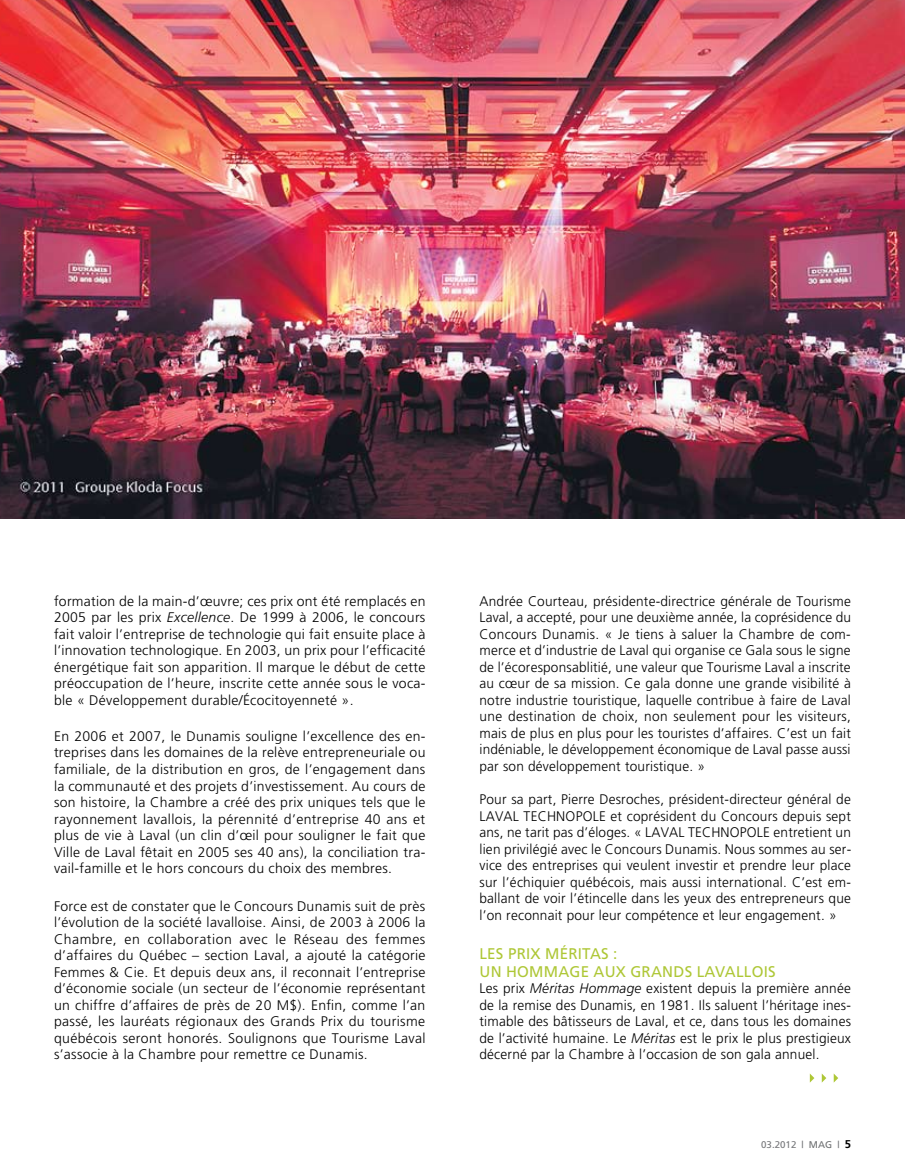
<style>
.page{position:relative;width:905px;height:1175px;background:#fff}
.page>*{position:absolute;margin:0;border:0;box-sizing:border-box;transform-origin:0 0}
.t1{font:15.45px/18px "Frutiger";letter-spacing:.015em;color:#aec736}
.t2{font:300 13.95px/16.5px "Frutiger";letter-spacing:.02em;color:#000;text-align:justify}
.t3{font:9.75px "Frutiger";color:#77787b}
.s1{font-style:italic}
.s2{color:#6d6f71}
.s3{font-weight:700;font-size:11.25px;color:#000}
</style>
<div class="page">
<svg style="left:809px;top:1073px;width:5px;height:9px"></svg>
<svg style="left:821px;top:1073px;width:5px;height:9px"></svg>
<svg style="left:833px;top:1073px;width:5px;height:9px"></svg>
<img style="left:0;top:0;width:904px;height:518px">
<p class="t2" style="left:54px;top:593px;width:373px">formation de la main-d’œuvre; ces prix ont été remplacés en 2005 par les prix <span class="s1">Excellence</span>. De 1999 à 2006, le concours fait valoir l’entreprise de technologie qui fait ensuite place à l’innovation technologique. En 2003, un prix pour l’efficacité énergétique fait son apparition. Il marque le début de cette préoccupation de l’heure, inscrite cette année sous le voca&shy;ble « Développement durable/Écocitoyenneté ».</p>
<p class="t2" style="left:54px;top:728px;width:373px">En 2006 et 2007, le Dunamis souligne l’excellence des en&shy;treprises dans les domaines de la relève entrepreneuriale ou familiale, de la distribution en gros, de l’engagement dans la communauté et des projets d’investissement. Au cours de son histoire, la Chambre a créé des prix uniques tels que le rayonnement lavallois, la pérennité d’entreprise 40 ans et plus de vie à Laval (un clin d’œil pour souligner le fait que Ville de Laval fêtait en 2005 ses 40 ans), la conciliation tra&shy;vail-famille et le hors concours du choix des membres.</p>
<p class="t2" style="left:54px;top:897px;width:373px">Force est de constater que le Concours Dunamis suit de près l’évolution de la société lavalloise. Ainsi, de 2003 à 2006 la Chambre, en collaboration avec le Réseau des femmes d’affaires du Québec – section Laval, a ajouté la catégorie Femmes &amp; Cie. Et depuis deux ans, il reconnait l’entreprise d’économie sociale (un secteur de l’économie représentant un chiffre d’affaires de près de 20 M$). Enfin, comme l’an passé, les lauréats régionaux des Grands Prix du tourisme québécois seront honorés. Soulignons que Tourisme Laval s’associe à la Chambre pour remettre ce Dunamis.</p>
<p class="t2" style="left:479px;top:593px;width:373px">Andrée Courteau, présidente-directrice générale de Tourisme Laval, a accepté, pour une deuxième année, la coprésidence du Concours Dunamis. « Je tiens à saluer la Chambre de com&shy;merce et d’industrie de Laval qui organise ce Gala sous le signe de l’écoresponsablitié, une valeur que Tourisme Laval a inscrite au cœur de sa mission. Ce gala donne une grande visibilité à notre industrie touristique, laquelle contribue à faire de Laval une destination de choix, non seulement pour les visiteurs, mais de plus en plus pour les touristes d’affaires. C’est un fait indéniable, le développement économique de Laval passe aussi par son développement touristique. »</p>
<p class="t2" style="left:479px;top:791px;width:373px">Pour sa part, Pierre Desroches, président-directeur général de LAVAL TECHNOPOLE et coprésident du Concours depuis sept ans, ne tarit pas d’éloges. « LAVAL TECHNOPOLE entretient un lien privilégié avec le Concours Dunamis. Nous sommes au ser&shy;vice des entreprises qui veulent investir et prendre leur place sur l’échiquier québécois, mais aussi international. C’est em&shy;ballant de voir l’étincelle dans les yeux des entrepreneurs que l’on reconnait pour leur compétence et leur engagement. »</p>
<p class="t1" style="left:479px;top:944px;width:139px">LES PRIX MÉRITAS :<br>UN HOMMAG</p>
<p class="t1" style="left:580px;top:962px;width:196px">E AUX GRANDS LAVALLOIS</p>
<p class="t2" style="left:479px;top:980px;width:373px">Les prix <span class="s1">Méritas Hommage</span> existent depuis la première année de la remise des Dunamis, en 1981. Ils saluent l’héritage ines&shy;timable des bâtisseurs de Laval, et ce, dans tous les domaines de l’activité humaine. Le <span class="s1">Méritas</span> est le prix le plus prestigieux décerné par la Chambre à l’occasion de son gala annuel.</p>
<p class="t3" style="left:761px;top:1138px;width:91px">03.2012 <span class="s2">| MAG |</span> <span class="s3">5</span></p>
</div>
